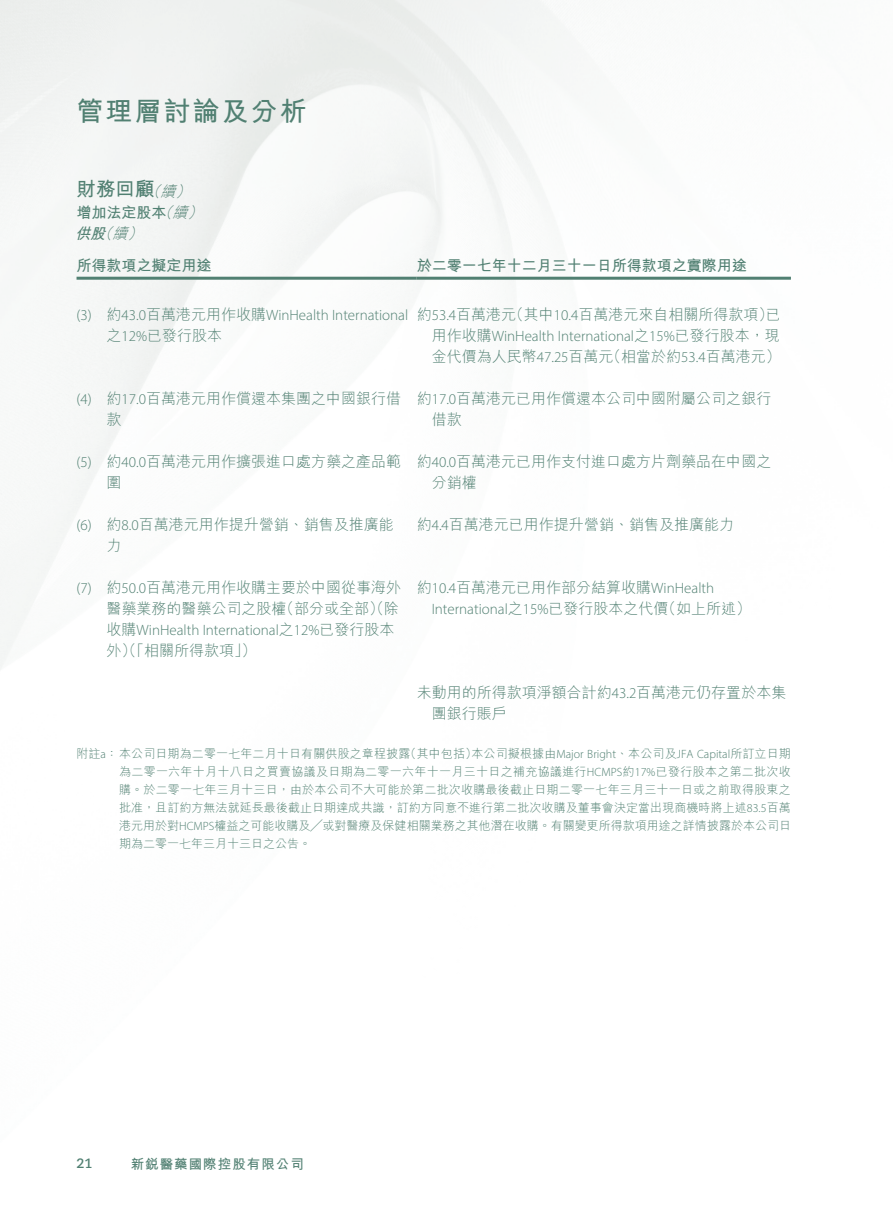
<style>
.page{position:relative;width:893px;height:1212px;background:#fff}
.page>*{position:absolute;margin:0;border:0;box-sizing:border-box;transform-origin:0 0}
.t1{font:700 27px "M Hei HK";letter-spacing:.075em;color:#518072}
.t2{font:700 19.5px "M Hei HK";color:#518072}
.t3{font:300 15px/21px "M Hei HK";color:#518072}
.t4{font:300 15px "Myriad Pro";color:#518072}
.t5{font:700 15px "M Hei HK";color:#518072}
.t6{font:italic 300 15px "M Hei HK";color:#518072}
.t7{font:italic 700 15px "M Hei HK";color:#518072}
.t8{font:700 13.5px "M Hei HK";letter-spacing:.075em;color:#518072}
.t9{font:700 13.5px "Caecilia LT Std";color:#518072}
.t10{font:300 12px/18px "M Hei HK";letter-spacing:.01em;color:#518072}
.t11{font:300 12px "Myriad Pro";color:#518072}
.s1{font-weight:300;font-style:italic}
.s2{font-weight:300}
.s3{font-family:"M Hei HK"}
.s4{font-family:"Myriad Pro"}
</style>
<div class="page">
<hr style="left:77px;top:277px;width:340px;height:3px;background:#518072">
<hr style="left:417px;top:277px;width:374px;height:3px;background:#518072">
<h1 class="t1" style="left:77px;top:92px;width:232px">管理層討論及分析</h1>
<h2 class="t2" style="left:77px;top:175px;width:80px">財務回顧</h2>
<p class="t6" style="left:160px;top:183px;width:20px">續</p>
<p class="t6" style="left:145px;top:183px;width:20px">（</p>
<p class="t6" style="left:175px;top:183px;width:20px">(</p>
<p class="t5" style="left:77px;top:201px;width:116px">增加法定股本<span class="s1">續</span></p>
<p class="t6" style="left:157px;top:204px;width:20px">（</p>
<p class="t6" style="left:187px;top:204px;width:20px">(</p>
<p class="t7" style="left:75px;top:222px;width:58px">供股<span class="s2">續</span></p>
<p class="t6" style="left:97px;top:225px;width:20px">（</p>
<p class="t6" style="left:127px;top:225px;width:20px">(</p>
<p class="t5" style="left:77px;top:255px;width:137px">所得款項之擬定用途</p>
<p class="t4" style="left:107px;top:306px;width:303px"><span class="s3">約</span>43.0<span class="s3">百萬港元用作收購</span>WinHealth International</p>
<p class="t4" style="left:77px;top:306px;width:17px">3( )</p>
<p class="t3" style="left:107px;top:325px;width:117px">之<span class="s4">12%</span>已發行股本</p>
<p class="t5" style="left:417px;top:255px;width:331px">於二零一七年十二月三十一日所得款項之實際用途</p>
<p class="t3" style="left:509px;top:304px;width:274px">（其中<span class="s4">10.4</span>百萬港元來自相關所得款項已）</p>
<p class="t3" style="left:417px;top:304px;width:101px">約<span class="s4">53.4</span>百萬港元</p>
<p class="t4" style="left:432px;top:327px;width:350px"><span class="s3">用作收購</span>WinHealth International<span class="s3">之</span>15%<span class="s3">已發行股本，現</span></p>
<p class="t3" style="left:606px;top:346px;width:176px">（相當於約<span class="s4">53.4</span>百萬港元(</p>
<p class="t3" style="left:432px;top:346px;width:183px">金代價為人民幣<span class="s4">47.25</span>百萬元</p>
<p class="t4" style="left:77px;top:390px;width:17px">4( )</p>
<p class="t3" style="left:107px;top:388px;width:296px">約<span class="s4">17.0</span>百萬港元用作償還本集團之中國銀行借</p>
<p class="t3" style="left:107px;top:409px;width:16px">款</p>
<p class="t3" style="left:432px;top:388px;width:341px;text-indent:-15px">約<span class="s4">17.0</span>百萬港元已用作償還本公司中國附屬公司之銀行借款</p>
<p class="t4" style="left:77px;top:453px;width:17px">5( )</p>
<p class="t4" style="left:77px;top:516px;width:17px">6( )</p>
<p class="t3" style="left:107px;top:451px;width:296px">約<span class="s4">40.0</span>百萬港元用作擴張進口處方藥之產品範</p>
<p class="t3" style="left:107px;top:472px;width:16px">圍</p>
<p class="t3" style="left:107px;top:514px;width:289px">約<span class="s4">8.0</span>百萬港元用作提升營銷、銷售及推廣能</p>
<p class="t3" style="left:107px;top:535px;width:16px">力</p>
<p class="t3" style="left:432px;top:451px;width:341px;text-indent:-15px">約<span class="s4">40.0</span>百萬港元已用作支付進口處方片劑藥品在中國之分銷權</p>
<p class="t3" style="left:417px;top:514px;width:319px">約<span class="s4">4.4</span>百萬港元已用作提升營銷、銷售及推廣能力</p>
<p class="t4" style="left:77px;top:579px;width:17px">7( )</p>
<p class="t3" style="left:107px;top:577px;width:296px">約<span class="s4">50.0</span>百萬港元用作收購主要於中國從事海外</p>
<p class="t3" style="left:279px;top:598px;width:121px">（部分或全部）（除</p>
<p class="t3" style="left:107px;top:598px;width:181px">醫藥業務的醫藥公司之股權</p>
<p class="t4" style="left:107px;top:621px;width:290px"><span class="s3">收購</span>WinHealth International<span class="s3">之</span>12%<span class="s3">已發行股本</span></p>
<p class="t3" style="left:107px;top:640px;width:151px">外）（「相關所得款項 (「</p>
<p class="t3" style="left:661px;top:577px;width:91px;text-indent:-244px">約<span class="s4">10.4</span>百萬港元已用作部分結算收購<span class="s4">WinHealth<br></span>（如上所述(</p>
<p class="t4" style="left:432px;top:600px;width:238px">International<span class="s3">之</span>15%<span class="s3">已發行股本之代價</span></p>
<p class="t3" style="left:432px;top:682px;width:356px;text-indent:-15px">未動用的所得款項淨額合計約<span class="s4">43.2</span>百萬港元仍存置於本集團銀行賬戶</p>
<p class="t11" style="left:471px;top:747px;width:321px"><span class="s3">本公司擬根據由</span>Major Bright<span class="s3">、本公司及</span>JFA Capital<span class="s3">所訂立日期</span></p>
<p class="t10" style="left:405px;top:745px;width:74px">（其中包括）</p>
<p class="t10" style="left:119px;top:745px;width:673px;text-indent:-43px">附註<span class="s4">a</span>：本公司日期為二零一七年二月十日有關供股之章程披露<br>為二零一六年十月十八日之買賣協議及日期為二零一六年十一月三十日之補充協議進行<span class="s4">HCMPS</span>約<span class="s4">17%</span>已發行股本之第二批次收購。於二零一七年三月十三日，由於本公司不大可能於第二批次收購最後截止日期二零一七年三月三十一日或之前取得股東之批准，且訂約方無法就延長最後截止日期達成共識，訂約方同意不進行第二批次收購及董事會決定當出現商機時將上述<span class="s4">83.5</span>百萬港元用於對<span class="s4">HCMPS</span>權益之可能收購及╱或對醫療及保健相關業務之其他潛在收購。有關變更所得款項用途之詳情披露於本公司日期為二零一七年三月十三日之公告。</p>
<p class="t9" style="left:77px;top:1155px;width:17px">21</p>
<p class="t8" style="left:131px;top:1154px;width:175px">新銳醫藥國際控股有限公司</p>
</div>
